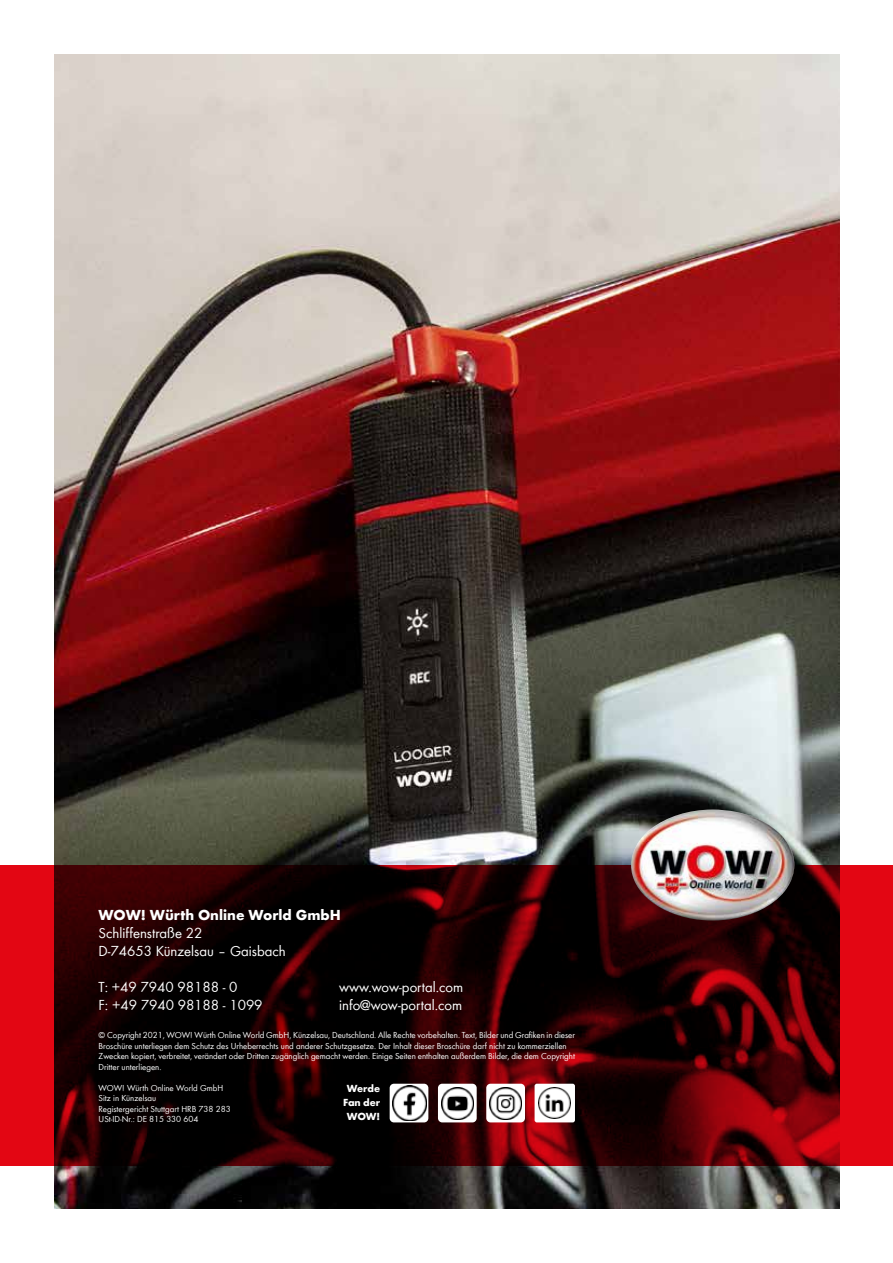
<style>
.page{position:relative;width:893px;height:1263px;background:#fff}
.page>*{position:absolute;margin:0;border:0;box-sizing:border-box;transform-origin:0 0}
.t1{font:15px/18px "Wuerth";color:#fff}
.t2{font:700 15px "Wuerth";color:#fff}
.t3{font:700 10.65px/13.8px "Wuerth";letter-spacing:-.01em;color:#fff;text-align:center}
.t4{font:9px/10.5px "Wuerth";color:#fff}
</style>
<div class="page">
<img style="left:54px;top:54px;width:785px;height:1155px">
<svg style="left:0;top:865px;width:893px;height:301px;background:#3d0104"></svg>
<img style="left:631px;top:809px;width:163px;height:111px">
<div style="left:486px;top:1084px;width:39px;height:38px;background:#fff;border-radius:4px"></div>
<img style="left:490px;top:1087px;width:32px;height:32px">
<div style="left:535px;top:1084px;width:40px;height:38px;background:#fff;border-radius:2px"></div>
<img style="left:539px;top:1087px;width:32px;height:32px">
<svg style="left:390px;top:1084px;width:38px;height:38px"></svg>
<img style="left:392px;top:1086px;width:34px;height:34px">
<div style="left:438px;top:1084px;width:39px;height:38px;background:#fff;border-radius:4px"></div>
<img style="left:441px;top:1087px;width:32px;height:32px">
<h1 class="t2" style="left:99px;top:904px;width:244px">WOW! Würth Online World GmbH</h1>
<h1 class="t1" style="left:99px;top:923px;width:189px">Schliffenstraße 22<br>D-74653 Künzelsau – Gaisbach</h1>
<h1 class="t1" style="left:99px;top:977px;width:165px">T: +49 7940 98188 - 0<br>F: +49 7940 98188 - 1099</h1>
<p class="t4" style="left:99px;top:1030px;width:478px">© Copyright 2021, WOW! Würth Online World GmbH, Künzelsau, Deutschland. Alle Rechte vorbehalten. Text, Bilder und Grafiken in dieser Broschüre unterliegen dem Schutz des Urheberrechts und anderer Schutzgesetze. Der Inhalt dieser Broschüre darf nicht zu kommerziellen Zwecken kopiert, verbreitet, verändert oder Dritten zugänglich gemacht werden. Einige Seiten enthalten außerdem Bilder, die dem Copyright Dritter unterliegen.</p>
<p class="t4" style="left:99px;top:1082px;width:134px">WOW! Würth Online World GmbH<br>Sitz in Künzelsau<br>Registergericht Stuttgart HRB 738 283<br>USt-ID-Nr.: DE 815 330 604</p>
<h1 class="t1" style="left:339px;top:977px;width:126px">www.wow-portal.com info@wow-portal.com</h1>
<p class="t3" style="left:343px;top:1081px;width:38px">Werde<br>Fan der<br>WOW!</p>
</div>
